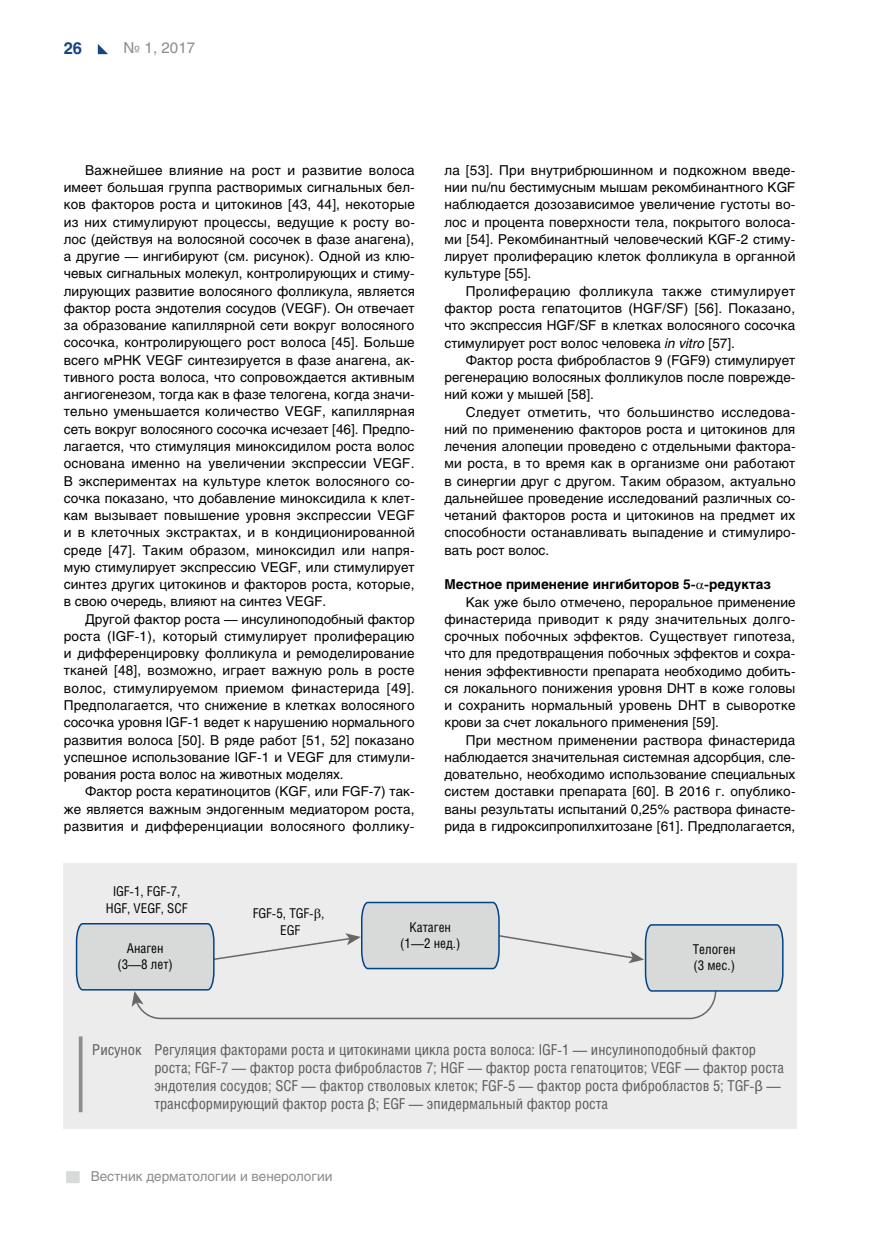
<style>
.page{position:relative;width:872px;height:1234px;background:#fff}
.page>*{position:absolute;margin:0;border:0;box-sizing:border-box;transform-origin:0 0}
.t1{font:700 16.5px "Helios";color:#164581}
.t2{font:15px/18px "Helios Cond";color:#5a5a59}
.t3{font:15px "Helios";color:#8d8d8d}
.t4{font:13.5px/17.2px "Helios";color:#000;text-align:justify}
.t5{font:13.5px/16.2px "Helios Cond";color:#000;text-align:center}
.t6{font:700 13.5px "Helios";color:#000}
.t7{font:13.5px "Helios";color:#8d8d8d}
.s1{font-style:italic}
.s2{font-family:"Myriad Pro"}
</style>
<div class="page">
<svg style="left:98px;top:44px;width:10px;height:10px"></svg>
<div style="left:66px;top:1170px;width:14px;height:12px;background:#d8d9d9"></div>
<div style="left:63px;top:863px;width:733px;height:265px;background:#ececec"></div>
<svg style="left:79px;top:1036px;width:4px;height:75px"></svg>
<svg style="left:75px;top:901px;width:709px;height:118px"></svg>
<p class="t1" style="left:64px;top:37px;width:20px">26</p>
<p class="t3" style="left:124px;top:38px;width:73px">№ 1, 2017</p>
<p class="t4" style="left:64px;top:161px;width:353px;text-indent:21px">Важнейшее влияние на рост и развитие волоса имеет большая группа растворимых сигнальных бел&shy;ков факторов роста и цитокинов [43, 44], некоторые из них стимулируют процессы, ведущие к росту во&shy;лос (действуя на волосяной сосочек в фазе анагена), а другие — ингибируют (см. рисунок). Одной из клю&shy;чевых сигнальных молекул, контролирующих и стиму&shy;лирующих развитие волосяного фолликула, является фактор роста эндотелия сосудов (VEGF). Он отвечает за образование капиллярной сети вокруг волосяного сосочка, контролирующего рост волоса [45]. Больше всего мРНК VEGF синтезируется в фазе анагена, ак&shy;тивного роста волоса, что сопровождается активным ангиогенезом, тогда как в фазе телогена, когда значи&shy;тельно уменьшается количество VEGF, капиллярная сеть вокруг волосяного сосочка исчезает [46]. Предпо&shy;лагается, что стимуляция миноксидилом роста волос основана именно на увеличении экспрессии VEGF.<br>В экспериментах на культуре клеток волосяного со&shy;сочка показано, что добавление миноксидила к клет&shy;кам вызывает повышение уровня экспрессии VEGF и в клеточных экстрактах, и в кондиционированной среде [47]. Таким образом, миноксидил или напря&shy;мую стимулирует экспрессию VEGF, или стимулирует синтез других цитокинов и факторов роста, которые, в свою очередь, влияют на синтез VEGF.</p>
<p class="t4" style="left:64px;top:609px;width:352px;text-indent:21px">Другой фактор роста — инсулиноподобный фактор роста (IGF-1), который стимулирует пролиферацию и дифференцировку фолликула и ремоделирование тканей [48], возможно, играет важную роль в росте волос, стимулируемом приемом финастерида [49].<br>Предполагается, что снижение в клетках волосяного сосочка уровня IGF-1 ведет к нарушению нормального развития волоса [50]. В ряде работ [51, 52] показано успешное использование IGF-1 и VEGF для стимули&shy;рования роста волос на животных моделях.</p>
<p class="t4" style="left:64px;top:782px;width:352px;text-indent:21px">Фактор роста кератиноцитов (KGF, или FGF-7) так&shy;же является важным эндогенным медиатором роста, развития и дифференциации волосяного фоллику-</p>
<p class="t4" style="left:444px;top:161px;width:352px">ла [53]. При внутрибрюшинном и подкожном введе&shy;нии nu/nu бестимусным мышам рекомбинантного KGF наблюдается дозозависимое увеличение густоты во&shy;лос и процента поверхности тела, покрытого волоса&shy;ми [54]. Рекомбинантный человеческий KGF-2 стиму&shy;лирует пролиферацию клеток фолликула в органной культуре [55].</p>
<p class="t4" style="left:444px;top:282px;width:352px;text-indent:21px">Пролиферацию фолликула также стимулирует фактор роста гепатоцитов (HGF/SF) [56]. Показано, что экспрессия HGF/SF в клетках волосяного сосочка стимулирует рост волос человека <span class="s1">in vitro</span> [57].</p>
<p class="t4" style="left:444px;top:351px;width:352px;text-indent:21px">Фактор роста фибробластов 9 (FGF9) стимулирует регенерацию волосяных фолликулов после поврежде&shy;ний кожи у мышей [58].</p>
<p class="t4" style="left:444px;top:402px;width:352px;text-indent:21px">Следует отметить, что большинство исследова&shy;ний по применению факторов роста и цитокинов для лечения алопеции проведено с отдельными фактора&shy;ми роста, в то время как в организме они работают в синергии друг с другом. Таким образом, актуально дальнейшее проведение исследований различных со&shy;четаний факторов роста и цитокинов на предмет их способности останавливать выпадение и стимулиро&shy;вать рост волос.</p>
<p class="t6" style="left:444px;top:575px;width:328px">Местное применение ингибиторов 5- -редуктаз</p>
<p class="t4" style="left:444px;top:592px;width:352px;text-indent:21px">Как уже было отмечено, пероральное применение финастерида приводит к ряду значительных долго&shy;срочных побочных эффектов. Существует гипотеза, что для предотвращения побочных эффектов и сохра&shy;нения эффективности препарата необходимо добить&shy;ся локального понижения уровня DHT в коже головы и сохранить нормальный уровень DHT в сыворотке крови за счет локального применения [59].</p>
<p class="t4" style="left:444px;top:730px;width:352px;text-indent:21px">При местном применении раствора финастерида наблюдается значительная системная адсорбция, сле&shy;довательно, необходимо использование специальных систем доставки препарата [60]. В 2016 г. опублико&shy;ваны результаты испытаний 0,25% раствора финасте&shy;рида в гидроксипропилхитозане [61]. Предполагается,</p>
<p class="t5" style="left:106px;top:883px;width:83px">IGF-1, FGF-7,<br>HGF, VEGF, SCF</p>
<p class="t5" style="left:117px;top:939px;width:57px">Анаген (3—8 лет)</p>
<p class="t5" style="left:253px;top:905px;width:73px">FGF-5, TGF- ,<br>EGF</p>
<p class="t5" style="left:400px;top:918px;width:62px">Катаген (1—2 нед.)</p>
<p class="t5" style="left:693px;top:940px;width:44px;text-align:left">Телоген (3 мес.)</p>
<p class="t2" style="left:154px;top:1040px;width:631px;text-indent:-62px">Рисунок Регуляция факторами роста и цитокинами цикла роста волоса: IGF-1 — инсулиноподобный фактор роста; FGF-7 — фактор роста фибробластов 7; HGF — фактор роста гепатоцитов; VEGF — фактор роста эндотелия сосудов; SCF — фактор стволовых клеток; FGF-5 — фактор роста фибробластов 5; TGF-<span class="s2">β</span> — трансформирующий фактор роста <span class="s2">β</span>; EGF — эпидермальный фактор роста</p>
<p class="t7" style="left:91px;top:1167px;width:243px">Вестник дерматологии и венерологии</p>
</div>
